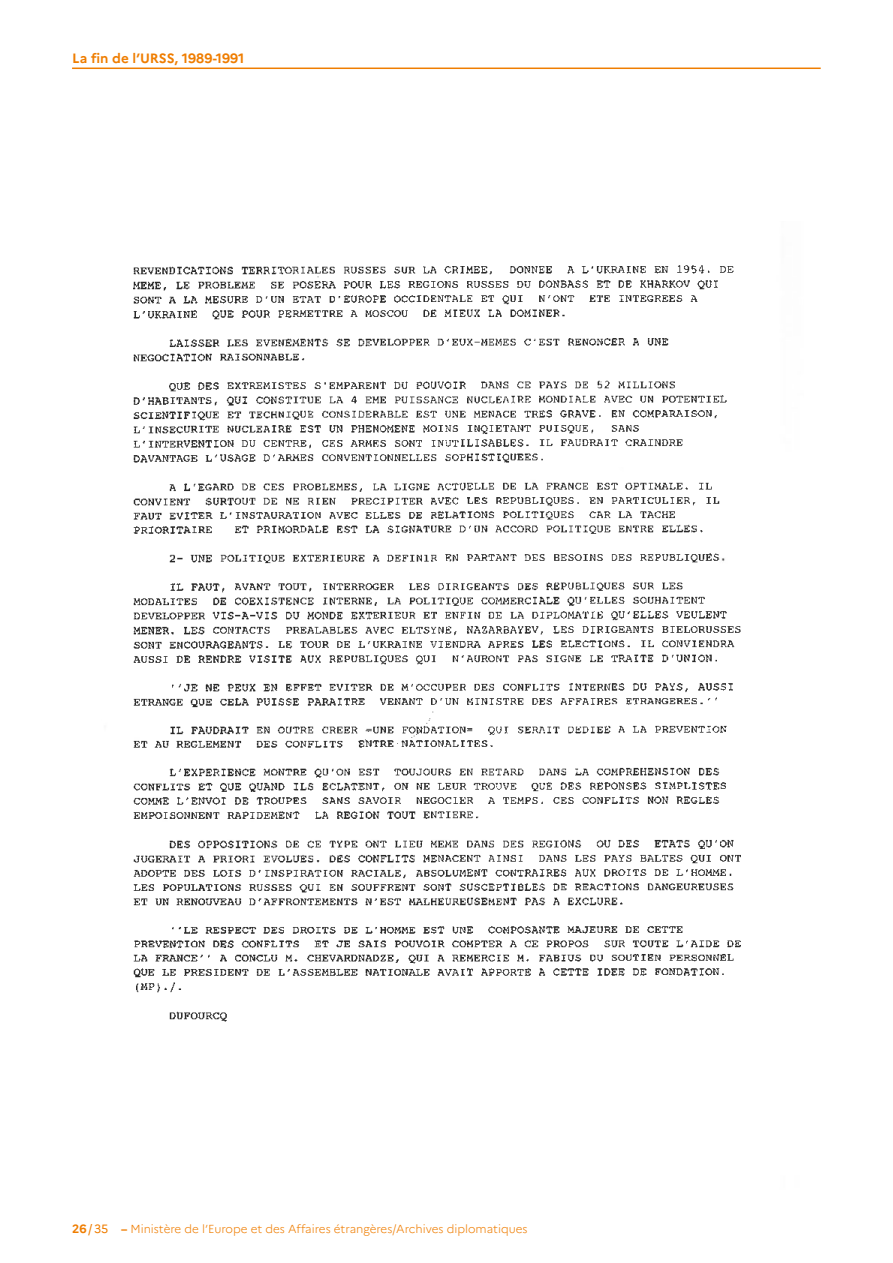
<style>
.page{position:relative;width:893px;height:1263px;background:#fff}
.page>*{position:absolute;margin:0;border:0;box-sizing:border-box;transform-origin:0 0}
.t1{font:700 13.5px "Marianne";color:#ef7d00}
.t2{font:12px "Marianne";color:#ef7d00}
.t3{font:300 11.7px "Marianne";color:#ef7d00}
.s1{font-weight:700}
</style>
<div class="page">
<img style="left:133px;top:265px;width:608px;height:757px">
<hr style="left:72px;top:68px;width:749px;height:1px;background:#ef7d00">
<p class="t1" style="left:72px;top:48px;width:174px">La fin de l’URSS, 1989-1991</p>
<p class="t2" style="left:72px;top:1220px;width:38px"><span class="s1">26</span> / 35</p>
<p class="t3" style="left:121px;top:1220px;width:408px"><span class="s1">–</span> Ministère de l’Europe et des Affaires étrangères/Archives diplomatiques</p>
</div>
